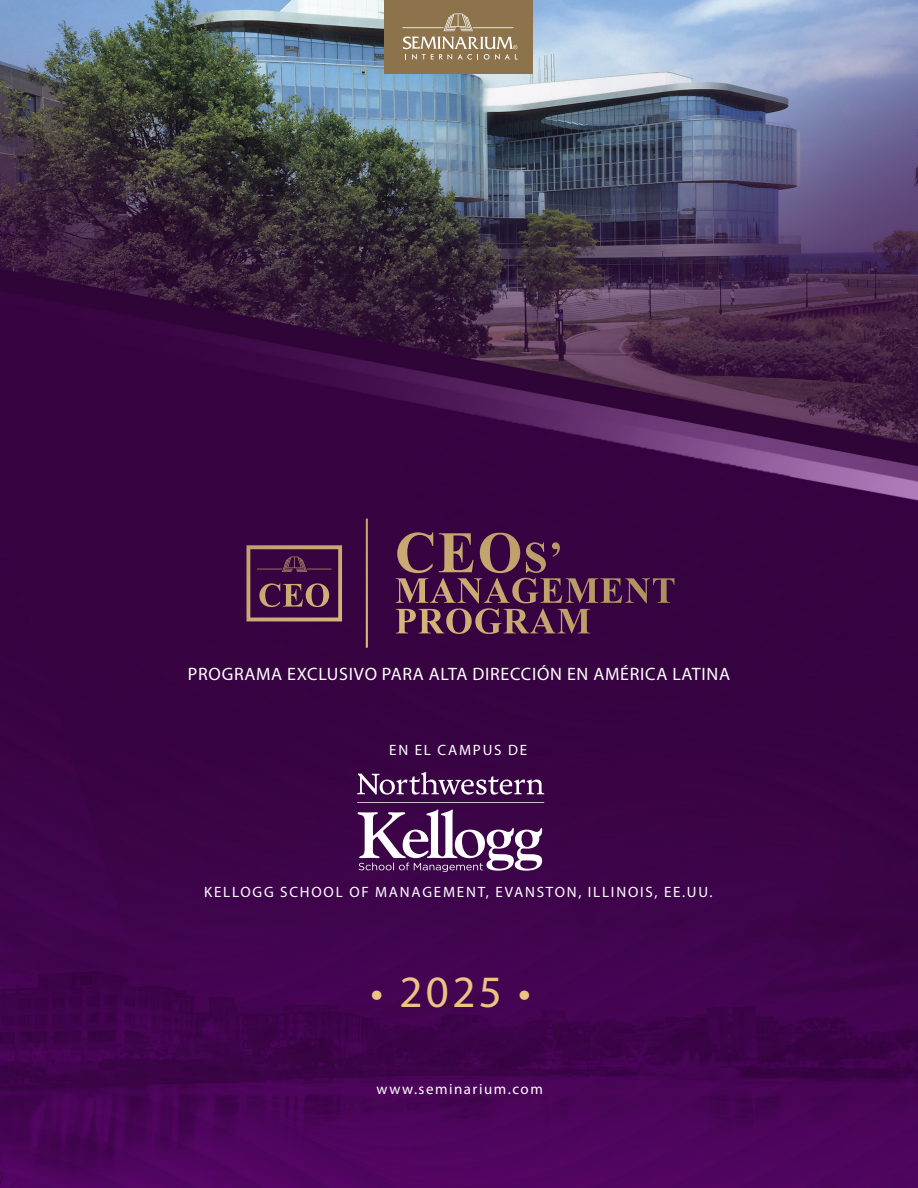
<style>
.page{position:relative;width:918px;height:1188px;background:#fff}
.page>*{position:absolute;margin:0;border:0;box-sizing:border-box;transform-origin:0 0}
.t1{font:45px "Myriad Pro";color:#ecc383}
.t2{font:18px "Myriad Pro";letter-spacing:.04em;color:#fff}
.t3{font:15px "Myriad Pro";letter-spacing:.12em;color:#fff}
.t4{font:15px "Myriad Pro";letter-spacing:.1em;color:#fff}
</style>
<div class="page">
<img style="left:0;top:0;width:918px;height:1188px">
<div style="left:385px;top:0;width:148px;height:73px;background:#8c734b"></div>
<hr style="left:402px;top:27px;width:42px;height:1px;background:#fff">
<hr style="left:473px;top:27px;width:40px;height:1px;background:#fff">
<svg style="left:443px;top:14px;width:30px;height:17px"></svg>
<svg style="left:403px;top:37px;width:115px;height:23px"></svg>
<svg style="left:366px;top:518px;width:194px;height:130px"></svg>
<svg style="left:357px;top:772px;width:187px;height:100px"></svg>
<p class="t2" style="left:188px;top:663px;width:544px">PROGRAMA EXCLUSIVO PARA ALTA DIRECCIÓN EN AMÉRICA LATINA</p>
<p class="t3" style="left:389px;top:741px;width:139px">EN EL CAMPUS DE</p>
<p class="t3" style="left:204px;top:883px;width:510px">KELLOGG SCHOOL OF MANAGEMENT, EVANSTON, ILLINOIS, EE.UU.</p>
<h1 class="t1" style="left:370px;top:965px;width:162px">• 2025 •</h1>
<p class="t4" style="left:377px;top:1080px;width:168px">www.seminarium.com</p>
</div>
